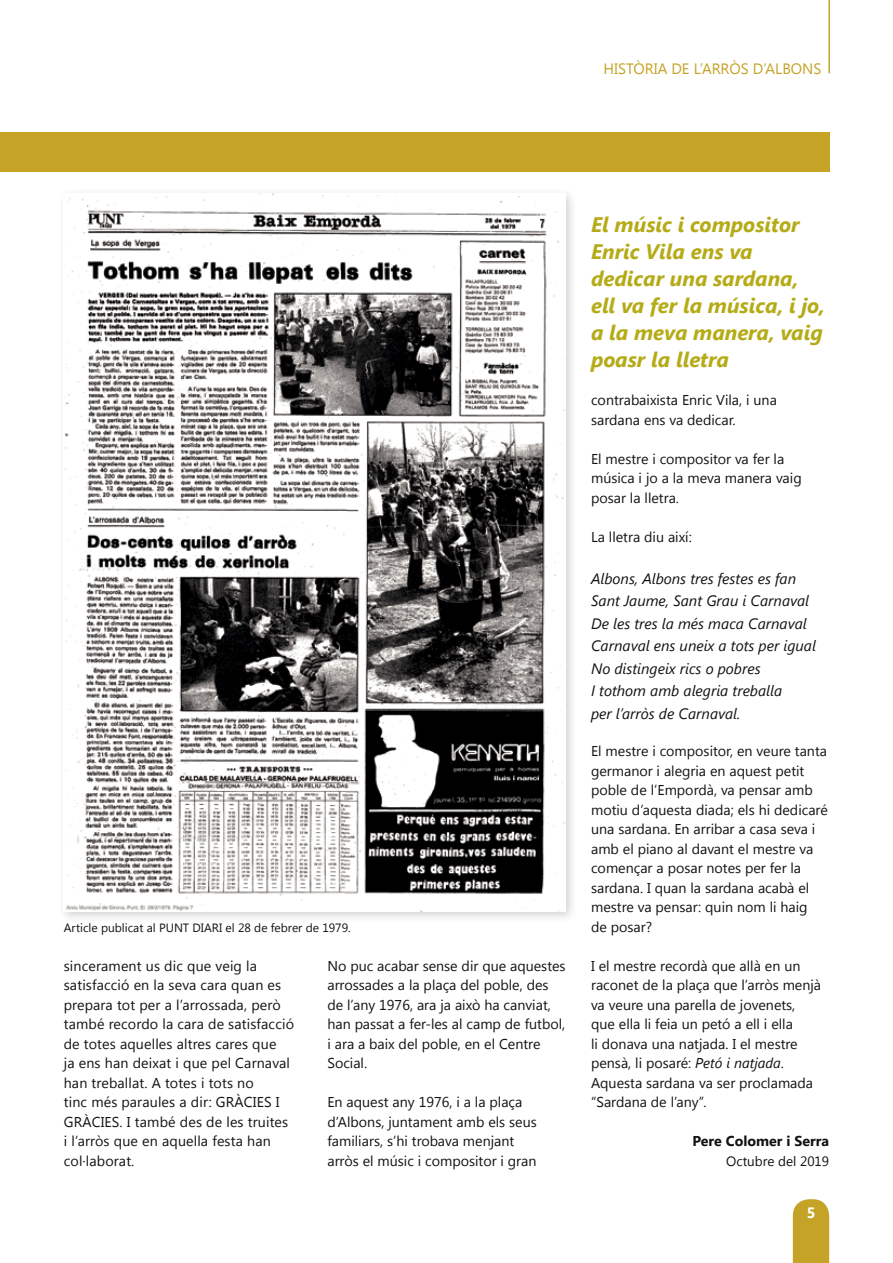
<style>
.page{position:relative;width:893px;height:1263px;background:#fff}
.page>*{position:absolute;margin:0;border:0;box-sizing:border-box;transform-origin:0 0}
.t1{font:italic 700 21px/27px "Segoe UI";color:#b5ab17}
.t2{font:italic 15px/22.5px "Segoe UI";color:#121212}
.t3{font:15px "Segoe UI";color:#c4a327}
.t4{font:700 15px "Segoe UI";color:#fff}
.t5{font:14.25px/19.5px "Segoe UI";color:#121212}
.t6{font:700 14.25px "Segoe UI";color:#121212}
.t7{font:13.5px "Segoe UI";color:#121212}
.t8{font:12px "Segoe UI";color:#121212}
.s1{font-style:italic}
</style>
<div class="page">
<div style="left:793px;top:1199px;width:36px;height:64px;background:#c4a327"></div>
<hr style="left:828px;top:0;width:2px;height:73px;background:#c4a327">
<div style="left:0;top:132px;width:829px;height:39px;background:#c4a327"></div>
<div style="left:58px;top:188px;width:520px;height:736px;background:#121212;opacity:.2"></div>
<img style="left:64px;top:194px;width:502px;height:717px">
<p class="t3" style="left:604px;top:58px;width:219px">HISTÒRIA DE L’ARRÒS D’ALBONS</p>
<p class="t8" style="left:64px;top:919px;width:289px">Article publicat al PUNT DIARI el 28 de febrer de 1979.</p>
<p class="t5" style="left:64px;top:955px;width:232px">sincerament us dic que veig la satisfacció en la seva cara quan es prepara tot per a l’arrossada, però també recordo la cara de satisfacció de totes aquelles altres cares que<br>ja ens han deixat i que pel Carnaval han treballat. A totes i tots no<br>tinc més paraules a dir: GRÀCIES I<br>GRÀCIES. I també des de les truites i l’arròs que en aquella festa han col·laborat.</p>
<p class="t5" style="left:327px;top:955px;width:240px">No puc acabar sense dir que aquestes arrossades a la plaça del poble, des de l’any 1976, ara ja això ha canviat, han passat a fer-les al camp de futbol, i ara a baix del poble, en el Centre<br>Social.</p>
<p class="t5" style="left:327px;top:1091px;width:211px">En aquest any 1976, i a la plaça d’Albons, juntament amb els seus familiars, s’hi trobava menjant arròs el músic i compositor i gran</p>
<h1 class="t1" style="left:591px;top:210px;width:235px">El músic i compositor<br>Enric Vila ens va dedicar una sardana, ell va fer la música, i jo, a la meva manera, vaig poasr la lletra</h1>
<p class="t5" style="left:591px;top:390px;width:187px">contrabaixista Enric Vila, i una sardana ens va dedicar.</p>
<p class="t5" style="left:591px;top:448px;width:212px">El mestre i compositor va fer la música i jo a la meva manera vaig posar la lletra.</p>
<p class="t5" style="left:591px;top:526px;width:102px">La lletra diu així:</p>
<p class="t2" style="left:591px;top:566px;width:226px">Albons, Albons tres festes es fan<br>Sant Jaume, Sant Grau i Carnaval<br>De les tres la més maca Carnaval<br>Carnaval ens uneix a tots per igual<br>No distingeix rics o pobres<br>I tothom amb alegria treballa<br>per l’arròs de Carnaval.</p>
<p class="t5" style="left:591px;top:741px;width:238px">El mestre i compositor, en veure tanta germanor i alegria en aquest petit poble de l’Empordà, va pensar amb motiu d’aquesta diada; els hi dedicaré una sardana. En arribar a casa seva i amb el piano al davant el mestre va començar a posar notes per fer la sardana. I quan la sardana acabà el mestre va pensar: quin nom li haig<br>de posar?</p>
<p class="t5" style="left:591px;top:955px;width:232px">I el mestre recordà que allà en un raconet de la plaça que l’arròs menjà va veure una parella de jovenets, que ella li feia un petó a ell i ella<br>li donava una natjada. I el mestre pensà, li posaré: <span class="s1">Petó i natjada</span>.<br>Aquesta sardana va ser proclamada “Sardana de l’any”.</p>
<p class="t6" style="left:692px;top:1131px;width:138px">Pere Colomer i Serra</p>
<p class="t7" style="left:726px;top:1151px;width:104px">Octubre del 2019</p>
<p class="t4" style="left:807px;top:1202px;width:10px">5</p>
</div>
